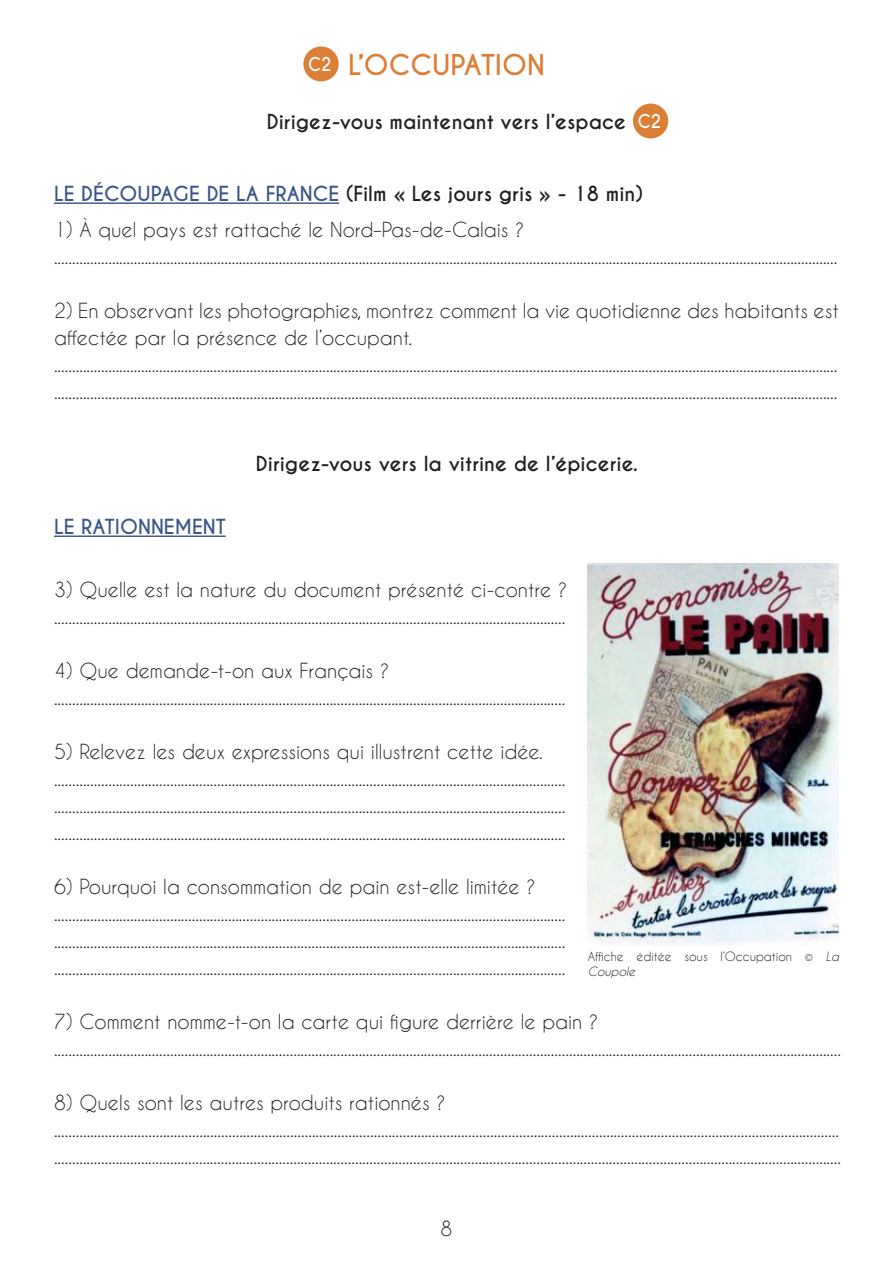
<style>
.page{position:relative;width:893px;height:1263px;background:#fff}
.page>*{position:absolute;margin:0;border:0;box-sizing:border-box;transform-origin:0 0}
.t1{font:700 27px "Caviar Dreams";color:#dc7f36}
.t2{font:19.5px/27px "Caviar Dreams";color:#231f20}
.t3{font:700 19.5px "Caviar Dreams";color:#231f20}
.t4{font:700 19.5px "Caviar Dreams";color:#3b5689}
.t5{font:700 18px "Caviar Dreams";color:#fff;scale:.9 1}
.t6{font:12px/14.4px "Caviar Dreams";color:#231f20}
.s1{color:#3b5689}
.s2{font-style:italic}
</style>
<div class="page">
<hr style="left:54px;top:202px;width:285px;height:2px;background:#3b5689">
<hr style="left:54px;top:535px;width:172px;height:2px;background:#3b5689">
<img style="left:588px;top:563px;width:251px;height:383px">
<div style="left:303px;top:46px;width:36px;height:36px;background:#dc7f36;border-radius:50%"></div>
<div style="left:302px;top:45px;width:38px;height:38px;border:2px solid #fff;border-radius:50%"></div>
<div style="left:632px;top:103px;width:37px;height:36px;background:#dc7f36;border-radius:50%"></div>
<div style="left:631px;top:102px;width:39px;height:38px;border:2px solid #fff;border-radius:50%"></div>
<h1 class="t1" style="left:348px;top:49px;width:198px">L’OCCUPATION</h1>
<p class="t3" style="left:267px;top:110px;width:361px">Dirigez-vous maintenant vers l’espace</p>
<p class="t5" style="left:308px;top:53px;width:27px">C2</p>
<p class="t5" style="left:638px;top:110px;width:27px">C2</p>
<p class="t3" style="left:54px;top:182px;width:590px"><span class="s1">LE DÉCOUPAGE DE LA FRANCE</span> (Film « Les jours gris » - 18 min)</p>
<p class="t2" style="left:54px;top:216px;width:785px">1) À quel pays est rattaché le Nord–Pas-de-Calais ? ........................................................................................................................................................................................................................</p>
<p class="t2" style="left:54px;top:297px;width:786px">2) En observant les photographies, montrez comment la vie quotidienne des habitants est affectée par la présence de l’occupant. ........................................................................................................................................................................................................................ ........................................................................................................................................................................................................................</p>
<p class="t4" style="left:54px;top:515px;width:173px">LE RATIONNEMENT</p>
<p class="t3" style="left:256px;top:452px;width:383px">Dirigez-vous vers la vitrine de l’épicerie.</p>
<p class="t2" style="left:54px;top:576px;width:515px">3) Quelle est la nature du document présenté ci-contre ? .............................................................................................................................................</p>
<p class="t2" style="left:54px;top:657px;width:513px">4) Que demande-t-on aux Français ? .............................................................................................................................................</p>
<p class="t2" style="left:54px;top:738px;width:513px">5) Relevez les deux expressions qui illustrent cette idée. ............................................................................................................................................. ............................................................................................................................................. .............................................................................................................................................</p>
<p class="t2" style="left:54px;top:873px;width:513px">6) Pourquoi la consommation de pain est-elle limitée ? ............................................................................................................................................. ............................................................................................................................................. .............................................................................................................................................</p>
<p class="t2" style="left:54px;top:1008px;width:789px">7) Comment nomme-t-on la carte qui figure derrière le pain ? .........................................................................................................................................................................................................................</p>
<p class="t2" style="left:54px;top:1089px;width:789px">8) Quels sont les autres produits rationnés ? ........................................................................................................................................................................................................................ .........................................................................................................................................................................................................................</p>
<p class="t6" style="left:588px;top:949px;width:253px">Affiche éditée sous l’Occupation © <span class="s2">La<br>Coupole</span></p>
<p class="t2" style="left:441px;top:1214px;width:13px">8</p>
</div>
